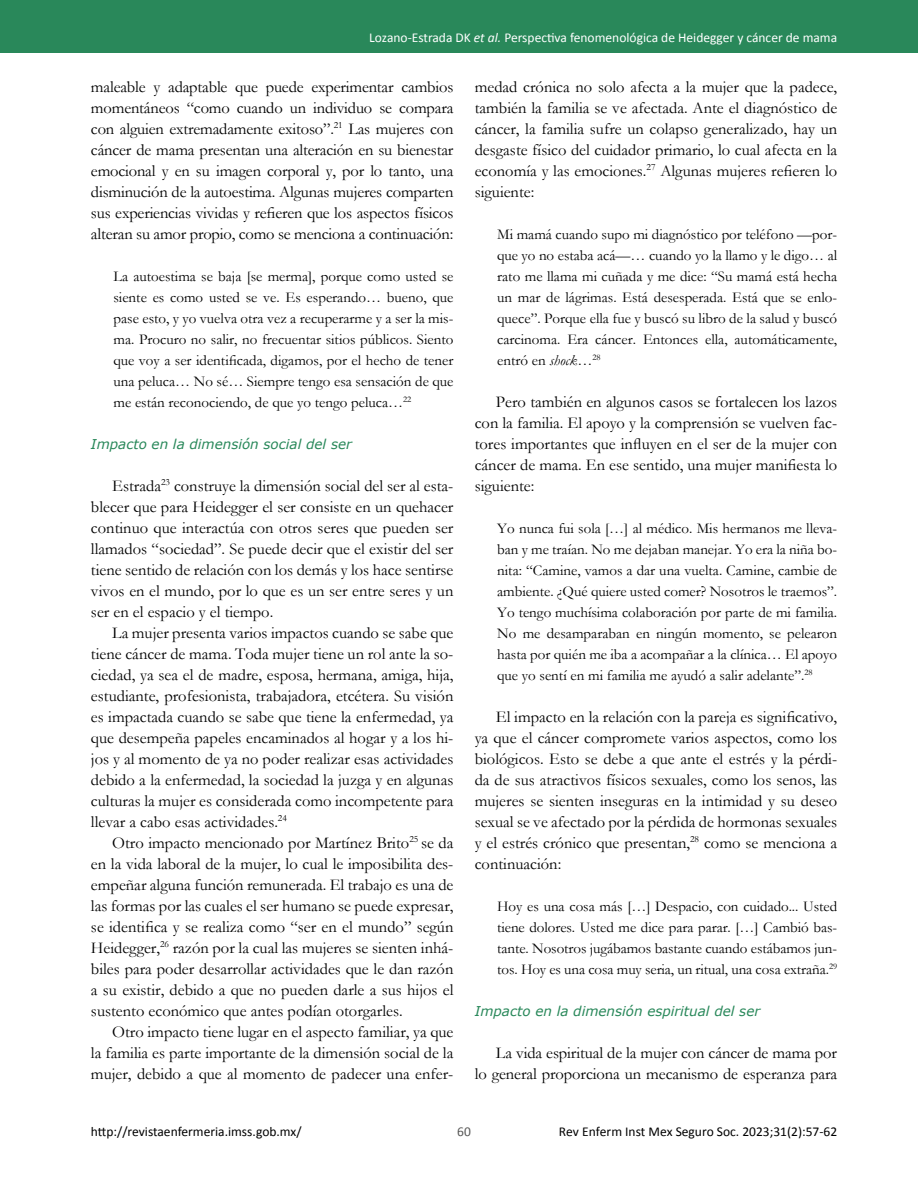
<style>
.page{position:relative;width:918px;height:1188px;background:#fff}
.page>*{position:absolute;margin:0;border:0;box-sizing:border-box;transform-origin:0 0}
.t1{font:16.5px/21px "Garamond";color:#000;text-align:justify}
.t2{font:15px/21px "Garamond";color:#000;text-align:justify}
.t3{font:13.5px "Calibri";color:#000}
.t4{font:13.5px "Calibri";color:#fff}
.t5{font:italic 13.5px "Verdana";color:#29885a}
.t6{font:13.5px "Calibri";color:#575756}
.s1{font-style:italic}
</style>
<div class="page">
<div style="left:0;top:0;width:918px;height:53px;background:#29885a"></div>
<p class="t4" style="left:369px;top:29px;width:469px">Lozano-Estrada DK <span class="s1">et al.</span> Perspectiva fenomenológica de Heidegger y cáncer de mama</p>
<p class="t1" style="left:91px;top:76px;width:364px">maleable y adaptable que puede experimentar cambios momentáneos “como cuando un individuo se compara con alguien extremadamente exitoso”.<sup>21</sup> Las mujeres con cáncer de mama presentan una alteración en su bienestar emocional y en su imagen corporal y, por lo tanto, una disminución de la autoestima. Algunas mujeres comparten sus experiencias vividas y refieren que los aspectos físicos alteran su amor propio, como se menciona a continuación:</p>
<p class="t2" style="left:113px;top:265px;width:342px">La autoestima se baja [se merma], porque como usted se siente es como usted se ve. Es esperando… bueno, que pase esto, y yo vuelva otra vez a recuperarme y a ser la mis&shy;ma. Procuro no salir, no frecuentar sitios públicos. Siento que voy a ser identificada, digamos, por el hecho de tener una peluca… No sé… Siempre tengo esa sensación de que me están reconociendo, de que yo tengo peluca…<sup>22</sup></p>
<p class="t5" style="left:91px;top:435px;width:262px">Impacto en la dimensión social del ser</p>
<p class="t1" style="left:91px;top:475px;width:364px;text-indent:21px">Estrada<sup>23</sup> construye la dimensión social del ser al esta&shy;blecer que para Heidegger el ser consiste en un quehacer continuo que interactúa con otros seres que pueden ser llamados “sociedad”. Se puede decir que el existir del ser tiene sentido de relación con los demás y los hace sentirse vivos en el mundo, por lo que es un ser entre seres y un ser en el espacio y el tiempo.</p>
<p class="t1" style="left:91px;top:622px;width:364px;text-indent:21px">La mujer presenta varios impactos cuando se sabe que tiene cáncer de mama. Toda mujer tiene un rol ante la so&shy;ciedad, ya sea el de madre, esposa, hermana, amiga, hija, estudiante, profesionista, trabajadora, etcétera. Su visión es impactada cuando se sabe que tiene la enfermedad, ya que desempeña papeles encaminados al hogar y a los hi&shy;jos y al momento de ya no poder realizar esas actividades debido a la enfermedad, la sociedad la juzga y en algunas culturas la mujer es considerada como incompetente para llevar a cabo esas actividades.<sup>24</sup></p>
<p class="t1" style="left:91px;top:832px;width:364px;text-indent:21px">Otro impacto mencionado por Martínez Brito<sup>25</sup> se da en la vida laboral de la mujer, lo cual le imposibilita des&shy;empeñar alguna función remunerada. El trabajo es una de las formas por las cuales el ser humano se puede expresar, se identifica y se realiza como “ser en el mundo” según Heidegger,<sup>26</sup> razón por la cual las mujeres se sienten inhá&shy;biles para poder desarrollar actividades que le dan razón a su existir, debido a que no pueden darle a sus hijos el sustento económico que antes podían otorgarles.</p>
<p class="t1" style="left:91px;top:1021px;width:364px;text-indent:21px">Otro impacto tiene lugar en el aspecto familiar, ya que la familia es parte importante de la dimensión social de la mujer, debido a que al momento de padecer una enfer-</p>
<p class="t1" style="left:475px;top:76px;width:364px">medad crónica no solo afecta a la mujer que la padece, también la familia se ve afectada. Ante el diagnóstico de cáncer, la familia sufre un colapso generalizado, hay un desgaste físico del cuidador primario, lo cual afecta en la economía y las emociones.<sup>27</sup> Algunas mujeres refieren lo siguiente:</p>
<p class="t2" style="left:497px;top:223px;width:342px">Mi mamá cuando supo mi diagnóstico por teléfono —por&shy;que yo no estaba acá—… cuando yo la llamo y le digo… al rato me llama mi cuñada y me dice: “Su mamá está hecha un mar de lágrimas. Está desesperada. Está que se enlo&shy;quece”. Porque ella fue y buscó su libro de la salud y buscó carcinoma. Era cáncer. Entonces ella, automáticamente, entró en <span class="s1">shock</span>…<sup>28</sup></p>
<p class="t1" style="left:475px;top:391px;width:364px;text-indent:21px">Pero también en algunos casos se fortalecen los lazos con la familia. El apoyo y la comprensión se vuelven fac&shy;tores importantes que influyen en el ser de la mujer con cáncer de mama. En ese sentido, una mujer manifiesta lo siguiente:</p>
<p class="t2" style="left:497px;top:517px;width:341px">Yo nunca fui sola […] al médico. Mis hermanos me lleva&shy;ban y me traían. No me dejaban manejar. Yo era la niña bo&shy;nita: “Camine, vamos a dar una vuelta. Camine, cambie de ambiente. ¿Qué quiere usted comer? Nosotros le traemos”.<br>Yo tengo muchísima colaboración por parte de mi familia.<br>No me desamparaban en ningún momento, se pelearon hasta por quién me iba a acompañar a la clínica… El apoyo que yo sentí en mi familia me ayudó a salir adelante”.<sup>28</sup></p>
<p class="t1" style="left:475px;top:706px;width:364px;text-indent:21px">El impacto en la relación con la pareja es significativo, ya que el cáncer compromete varios aspectos, como los biológicos. Esto se debe a que ante el estrés y la pérdi&shy;da de sus atractivos físicos sexuales, como los senos, las mujeres se sienten inseguras en la intimidad y su deseo sexual se ve afectado por la pérdida de hormonas sexuales y el estrés crónico que presentan,<sup>28</sup> como se menciona a continuación:</p>
<p class="t2" style="left:497px;top:895px;width:341px">Hoy es una cosa más […] Despacio, con cuidado... Usted tiene dolores. Usted me dice para parar. […] Cambió bas&shy;tante. Nosotros jugábamos bastante cuando estábamos jun&shy;tos. Hoy es una cosa muy seria, un ritual, una cosa extraña.<sup>29</sup></p>
<p class="t5" style="left:475px;top:1002px;width:287px">Impacto en la dimensión espiritual del ser</p>
<p class="t1" style="left:475px;top:1042px;width:364px;text-align:right">La vida espiritual de la mujer con cáncer de mama por<br>lo general proporciona un mecanismo de esperanza para</p>
<p class="t3" style="left:91px;top:1123px;width:212px">http://revistaenfermeria.imss.gob.mx/</p>
<p class="t6" style="left:457px;top:1123px;width:15px">60</p>
<p class="t3" style="left:559px;top:1123px;width:280px">Rev Enferm Inst Mex Seguro Soc. 2023;31(2):57-62</p>
</div>
